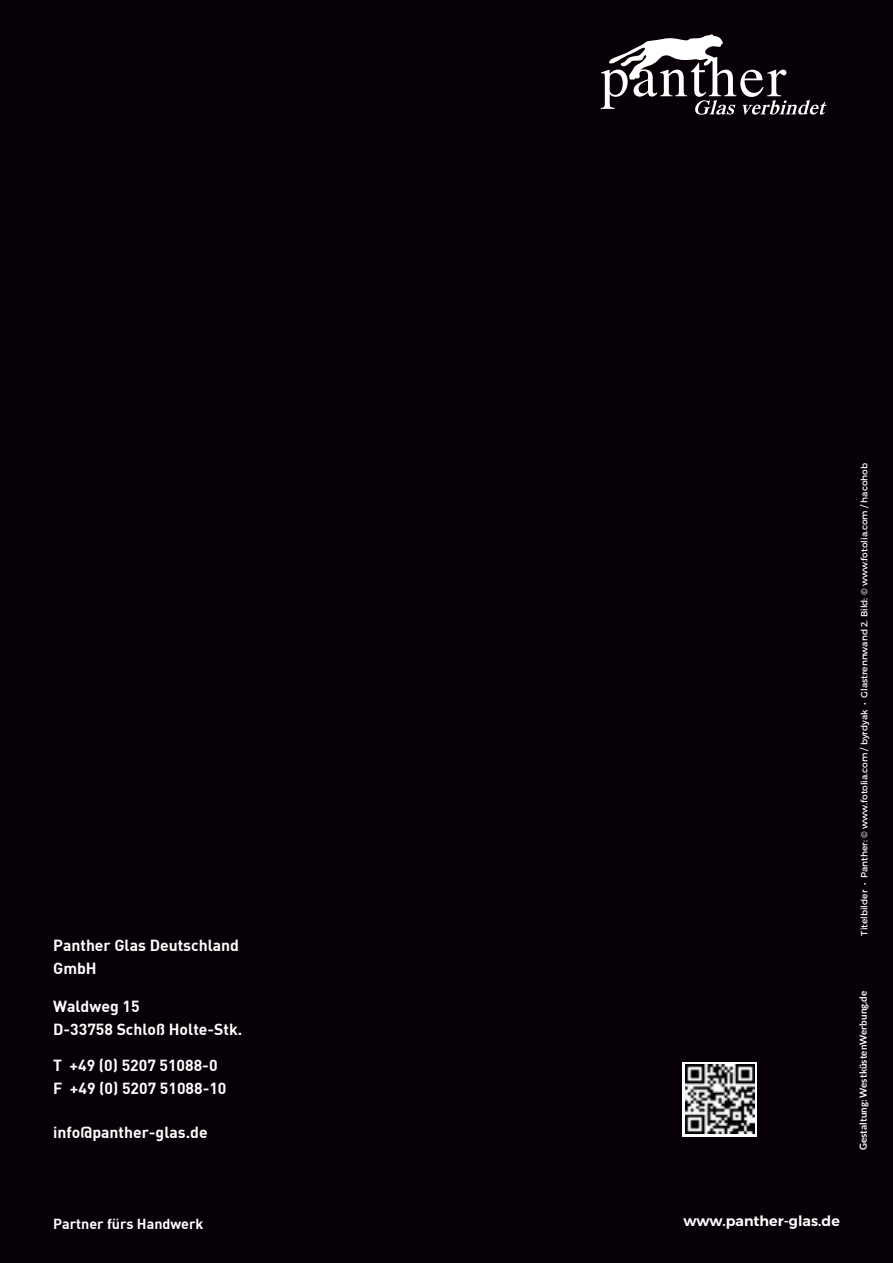
<style>
.page{position:relative;width:893px;height:1263px;background:#070007}
.page>*{position:absolute;margin:0;border:0;box-sizing:border-box;transform-origin:0 0}
.t1{font:700 15.75px/23.2px "DIN";color:#fff}
.t2{font:600 14.25px "Montserrat";color:#fff}
.t3{font:700 14.25px "DIN";color:#fff}
.t4{font:700 9.75px "Lato";color:#fff}
.t5{font:9px "Montserrat";color:#fff}
</style>
<div class="page">
<svg style="left:601px;top:34px;width:226px;height:81px"></svg>
<svg style="left:682px;top:1062px;width:75px;height:74px"></svg>
<img style="left:685px;top:1065px;width:69px;height:69px">
<p class="t1" style="left:53px;top:933px;width:187px;line-height:22.8px">Panther Glas Deutschland<br>GmbH</p>
<p class="t1" style="left:53px;top:994px;width:191px">Waldweg 15<br>D-33758 Schloß Holte-Stk.</p>
<p class="t1" style="left:53px;top:1053px;width:175px">T +49 (0) 5207 51088-0<br>F +49 (0) 5207 51088-10</p>
<p class="t1" style="left:53px;top:1120px;width:156px">info@panther-glas.de</p>
<p class="t3" style="left:53px;top:1214px;width:152px">Partner fürs Handwerk</p>
<p class="t5" style="left:859px;top:935px;width:474px;rotate:-90deg">Titelbilder • Panther: © www.fotolia.com / byrdyak • Glastrennwand 2. Bild: © www.fotolia.com / hacohob</p>
<p class="t4" style="left:860px;top:1150px;width:161px;rotate:-90deg">Gestaltung: WestküstenWerbung.de</p>
<p class="t2" style="left:683px;top:1212px;width:158px">www.panther-glas.de</p>
</div>
